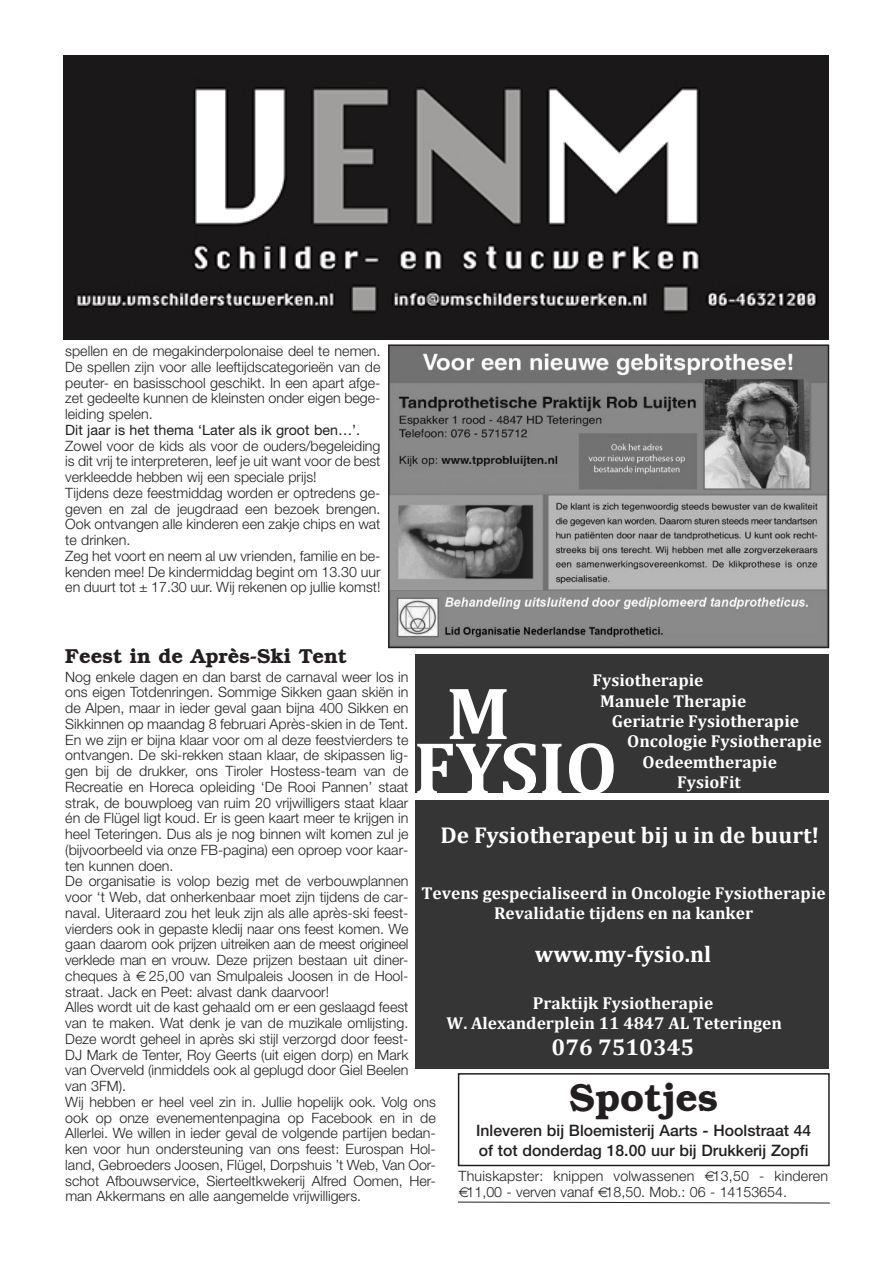
<style>
.page{position:relative;width:893px;height:1263px;background:#fff}
.page>*{position:absolute;margin:0;border:0;box-sizing:border-box;transform-origin:0 0}
.t1{font:700 74.85px "Cambria";color:#fff}
.t2{font:600 39px "Bookman";color:#231f20}
.t3{font:700 22.95px "Cambria";color:#fff}
.t4{font:600 20.25px "Bookman";color:#231f20}
.t5{font:700 17.25px/20.2px "Cambria";color:#fff}
.t6{font:500 15.75px/19.5px "Helvetica Neue";color:#231f20}
.t7{font:300 14.25px/15.8px "Helvetica Neue";color:#231f20}
.t8{font:14.25px "Helvetica Neue";color:#231f20}
</style>
<div class="page">
<div style="left:416px;top:654px;width:413px;height:414px;background:#353535"></div>
<div style="left:416px;top:793px;width:413px;height:7px;background:#fff"></div>
<img style="left:391px;top:347px;width:435px;height:298px">
<div style="left:388px;top:344px;width:441px;height:304px;border:2px solid #231f20"></div>
<img style="left:64px;top:55px;width:765px;height:284px">
<div style="left:458px;top:1073px;width:372px;height:93px;border:2px solid #231f20"></div>
<svg style="left:458px;top:1201px;width:372px;height:3px"></svg>
<p class="t7" style="left:65px;top:344px;width:317px;text-align:justify">spellen en de megakinderpolonaise deel te nemen.<br>De spellen zijn voor alle leeftijdscategorieën van de peuter- en basisschool geschikt. In een apart afge&shy;zet gedeelte kunnen de kleinsten onder eigen bege&shy;leiding spelen.</p>
<p class="t8" style="left:65px;top:425px;width:296px">Dit jaar is het thema ‘Later als ik groot ben…’.</p>
<p class="t7" style="left:65px;top:439px;width:317px">Zowel voor de kids als voor de ouders/begeleiding is dit vrij te interpreteren, leef je uit want voor de best verkleedde hebben wij een speciale prijs!<br>Tijdens deze feestmiddag worden er optredens ge&shy;geven en zal de jeugdraad een bezoek brengen.<br>Ook ontvangen alle kinderen een zakje chips en wat te drinken.<br>Zeg het voort en neem al uw vrienden, familie en be&shy;kenden mee! De kindermiddag begint om 13.30 uur en duurt tot ± 17.30 uur. Wij rekenen op jullie komst!</p>
<h3 class="t4" style="left:65px;top:644px;width:283px">Feest in de Après-Ski Tent</h3>
<p class="t7" style="left:65px;top:670px;width:345px">Nog enkele dagen en dan barst de carnaval weer los in ons eigen Totdenringen. Sommige Sikken gaan skiën in de Alpen, maar in ieder geval gaan bijna 400 Sikken en Sikkinnen op maandag 8 februari Après-skien in de Tent.<br>En we zijn er bijna klaar voor om al deze feestvierders te ontvangen. De ski-rekken staan klaar, de skipassen lig&shy;gen bij de drukker, ons Tiroler Hostess-team van de Recreatie en Horeca opleiding ‘De Rooi Pannen’ staat strak, de bouwploeg van ruim 20 vrijwilligers staat klaar én de Flügel ligt koud. Er is geen kaart meer te krijgen in heel Teteringen. Dus als je nog binnen wilt komen zul je (bijvoorbeeld via onze FB-pagina) een oproep voor kaar&shy;ten kunnen doen.<br>De organisatie is volop bezig met de verbouwplannen voor ‘t Web, dat onherkenbaar moet zijn tijdens de car&shy;naval. Uiteraard zou het leuk zijn als alle après-ski feest&shy;vierders ook in gepaste kledij naar ons feest komen. We gaan daarom ook prijzen uitreiken aan de meest origineel verklede man en vrouw. Deze prijzen bestaan uit diner&shy;cheques à</p>
<p class="t5" style="left:593px;top:670px;width:112px">Fysiotherapie</p>
<p class="t5" style="left:600px;top:690px;width:148px">Manuele Therapie</p>
<p class="t5" style="left:612px;top:710px;width:189px">Geriatrie Fysiotherapie</p>
<p class="t5" style="left:627px;top:731px;width:196px">Oncologie Fysiotherapie</p>
<p class="t5" style="left:643px;top:751px;width:136px">Oedeemtherapie</p>
<p class="t5" style="left:677px;top:771px;width:65px">FysioFit</p>
<h1 class="t1" style="left:446px;top:668px;width:65px">M</h1>
<h1 class="t1" style="left:414px;top:723px;width:205px">FYSIO</h1>
<h3 class="t3" style="left:440px;top:821px;width:380px">De Fysiotherapeut bij u in de buurt!</h3>
<p class="t5" style="left:421px;top:882px;width:406px;text-align:center">Tevens gespecialiseerd in Oncologie Fysiotherapie<br>Revalidatie tijdens en na kanker</p>
<h3 class="t3" style="left:535px;top:940px;width:178px">www.my-fysio.nl</h3>
<p class="t5" style="left:447px;top:992px;width:337px;text-indent:86px">Praktijk Fysiotherapie<br>W. Alexanderplein 11 4847 AL Teteringen</p>
<h3 class="t3" style="left:552px;top:1033px;width:144px">076 7510345</h3>
<p class="t7" style="left:65px;top:969px;width:372px;text-indent:84px">25,00 van Smulpaleis Joosen in de Hool&shy;straat. Jack en Peet: alvast dank daarvoor!<br>Alles wordt uit de kast gehaald om er een geslaagd feest<br>van te maken. Wat denk je van de muzikale omlijsting.<br>Deze wordt geheel in après ski stijl verzorgd door feest-<br>DJ Mark de Tenter, Roy Geerts (uit eigen dorp) en Mark<br>van Overveld (inmiddels ook al geplugd door Giel Beelen<br>van 3FM).<br>Wij hebben er heel veel zin in. Jullie hopelijk ook. Volg ons ook op onze evenementenpagina op Facebook en in de Allerlei. We willen in ieder geval de volgende partijen bedan&shy;ken voor hun ondersteuning van ons feest: Eurospan Hol&shy;land, Gebroeders Joosen, Flügel, Dorpshuis ’t Web, Van Oor&shy;schot Afbouwservice, Sierteeltkwekerij Alfred Oomen, Her&shy;man Akkermans en alle aangemelde vrijwilligers.</p>
<h2 class="t2" style="left:569px;top:1074px;width:150px">Spotjes</h2>
<p class="t6" style="left:476px;top:1122px;width:337px">Inleveren bij Bloemisterij Aarts - Hoolstraat 44 of tot donderdag 18.00 uur bij Drukkerij Zopfi</p>
<p class="t7" style="left:459px;top:1170px;width:237px">Thuiskapster: knippen volwassenen</p>
<p class="t7" style="left:467px;top:1170px;width:363px;text-indent:246px">13,50 - kinderen<br>11,00 - verven vanaf 18,50. Mob.: 06 - 14153654.</p>
</div>
